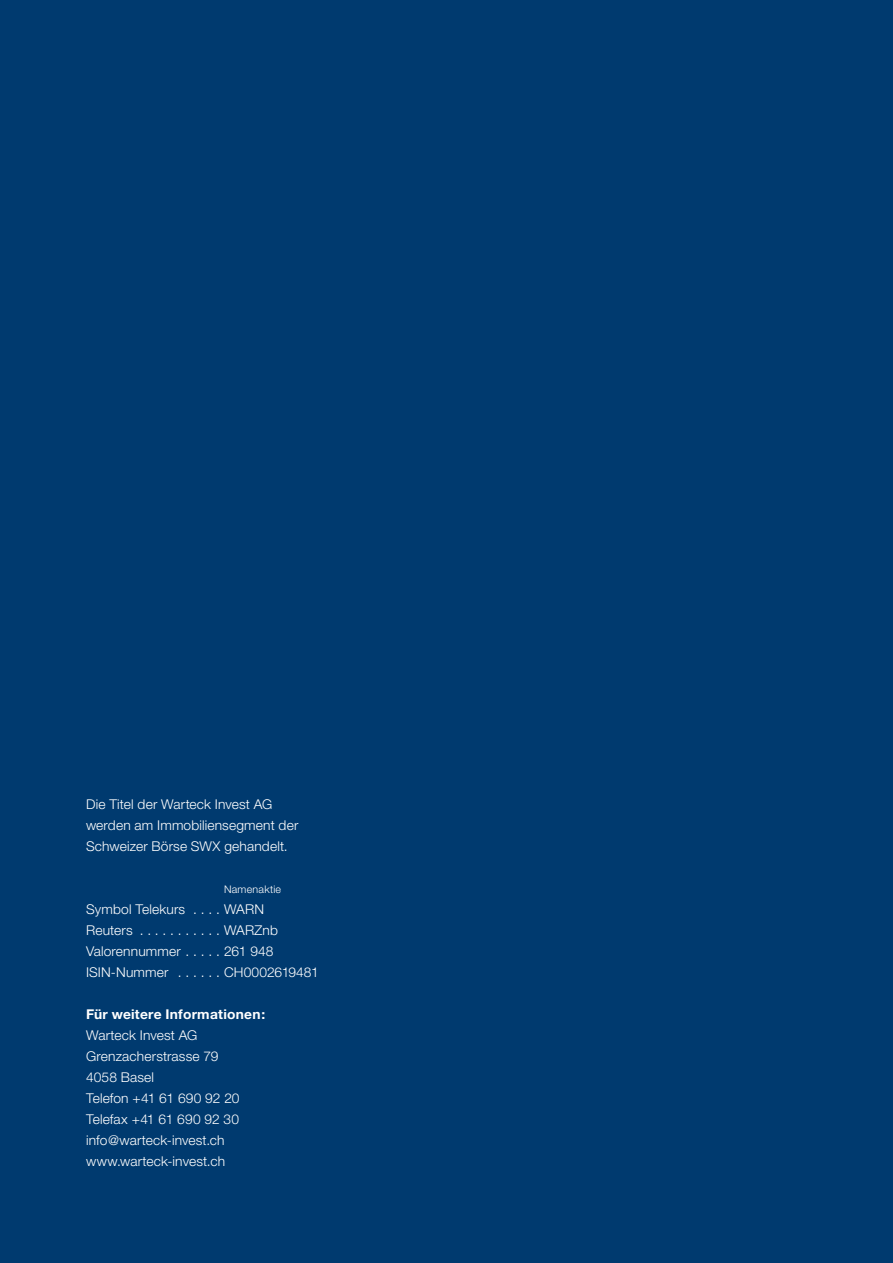
<style>
.page{position:relative;width:893px;height:1263px;background:#003a6f}
.page>*{position:absolute;margin:0;border:0;box-sizing:border-box;transform-origin:0 0}
.t1{font:300 13.5px/21px "Helvetica Neue";letter-spacing:.01em;color:#fff}
.t2{font:700 13.5px "Helvetica Neue";letter-spacing:.02em;color:#fff}
.t3{font:300 10.5px "Helvetica Neue";letter-spacing:.02em;color:#fff}
</style>
<div class="page">
<p class="t1" style="left:86px;top:795px;width:214px">Die Titel der Warteck Invest AG werden am Immobiliensegment der<br>Schweizer Börse SWX gehandelt.</p>
<p class="t3" style="left:224px;top:886px;width:59px">Namenaktie</p>
<p class="t1" style="left:86px;top:900px;width:234px">Symbol Telekurs . . . . WARN<br>Reuters . . . . . . . . . . . WARZnb<br>Valorennummer . . . . . 261 948<br>ISIN-Nummer . . . . . . CH0002619481</p>
<p class="t2" style="left:86px;top:1010px;width:181px">Für weitere Informationen:</p>
<p class="t1" style="left:86px;top:1026px;width:155px">Warteck Invest AG<br>Grenzacherstrasse 79<br>4058 Basel<br>Telefon +41 61 690 92 20<br>Telefax +41 61 690 92 30 info@warteck-invest.ch www.warteck-invest.ch</p>
</div>
